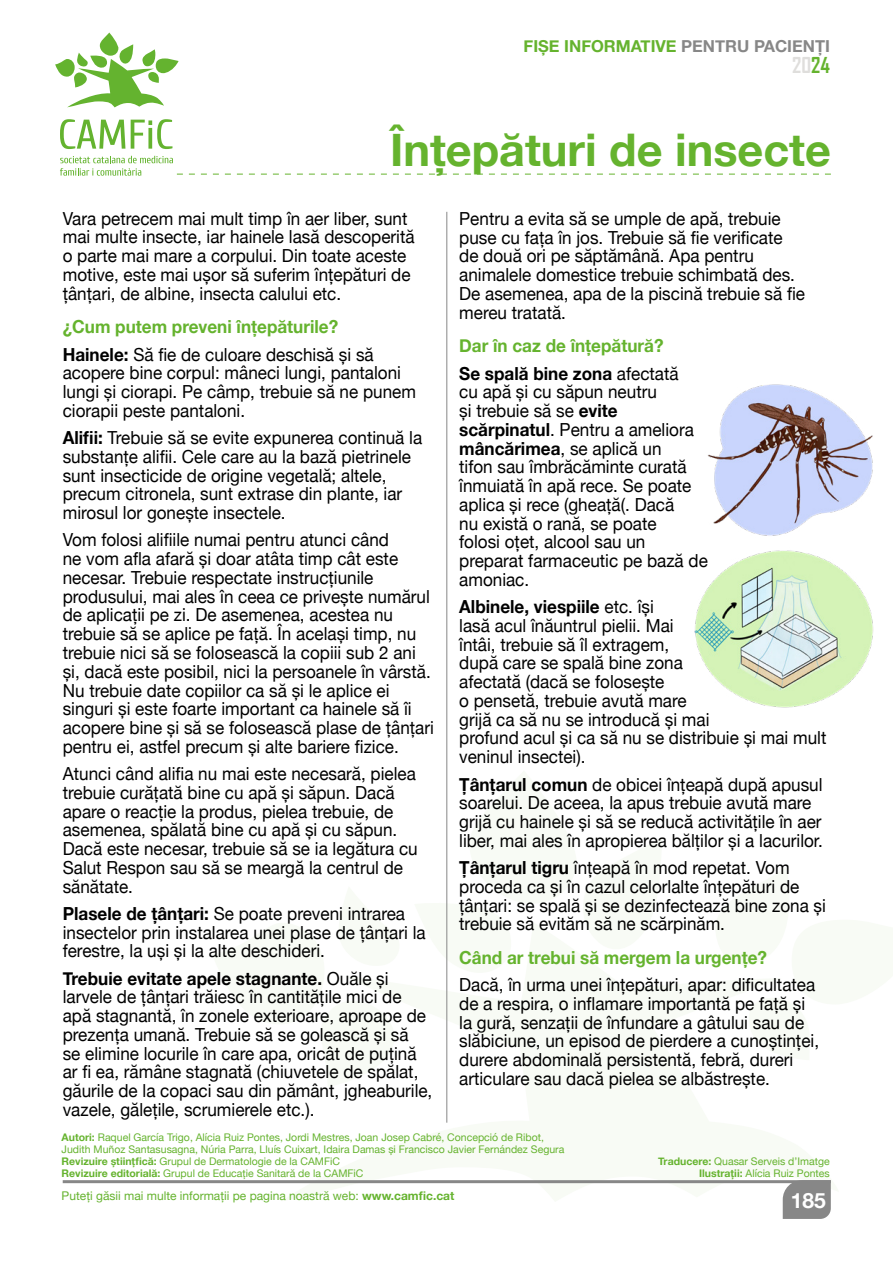
<style>
.page{position:relative;width:893px;height:1263px;background:#fff}
.page>*{position:absolute;margin:0;border:0;box-sizing:border-box;transform-origin:0 0}
.t1{font:700 45px "Helvetica Neue";color:#65b32e}
.t2{font:700 21px "Agency FB";color:#dfdedc}
.t3{font:700 21px "Helvetica Neue";color:#fff}
.t4{font:18px/18.8px "Helvetica Neue";color:#000;scale:.95 1}
.t5{font:700 18px/27.3px "Helvetica Neue";color:#65b32e;scale:.95 1}
.t6{font:700 16.5px "Helvetica Neue";color:#65b32e}
.t7{font:12px "Helvetica Neue";color:#65b32e}
.t8{font:10.5px/12px "Helvetica Neue";color:#65b32e;text-align:right}
.s1{color:#878787}
.s2{color:#65b32e}
.s3{color:#000}
.s4{font-weight:400;color:#000}
.s5{font-weight:700}
</style>
<div class="page">
<svg style="left:281px;top:979px;width:502px;height:223px;fill:#f8fbf5"></svg>
<svg style="left:281px;top:979px;width:120px;height:108px"></svg>
<svg style="left:447px;top:770px;width:1px;height:209px"></svg>
<svg style="left:715px;top:979px;width:68px;height:81px"></svg>
<hr style="left:63px;top:1180px;width:768px;height:3px;background:#878787">
<div style="left:783px;top:1180px;width:48px;height:39px;background:#878787"></div>
<svg style="left:55px;top:33px;width:124px;height:74px"></svg>
<svg style="left:60px;top:156px;width:771px;height:20px"></svg>
<svg style="left:60px;top:119px;width:65px;height:30px"></svg>
<svg style="left:131px;top:119px;width:41px;height:30px"></svg>
<hr style="left:446px;top:212px;width:1px;height:911px;background:#878787">
<img style="left:707px;top:384px;width:166px;height:152px">
<img style="left:694px;top:550px;width:180px;height:158px">
<p class="t6" style="left:524px;top:33px;width:308px">FIȘE INFORMATIVE <span class="s1">PENTRU PACIENŢI</span></p>
<p class="t2" style="left:792px;top:52px;width:39px">20<span class="s2">24</span></p>
<h1 class="t1" style="left:390px;top:115px;width:442px">Înțepături de insecte</h1>
<p class="t4" style="left:63px;top:210px;width:372px">Vara petrecem mai mult timp în aer liber, sunt mai multe insecte, iar hainele lasă descoperită o parte mai mare a corpului. Din toate aceste motive, este mai ușor să suferim înțepături de țânțari, de albine, insecta calului etc.</p>
<p class="t5" style="left:63px;top:314px;width:329px">¿Cum putem preveni înțepăturile?<br><span class="s3">Hainele:</span> <span class="s4">Să fie de culoare deschisă și să</span></p>
<p class="t4" style="left:63px;top:365px;width:373px">acopere bine corpul: mâneci lungi, pantaloni lungi și ciorapi. Pe câmp, trebuie să ne punem ciorapii peste pantaloni.</p>
<p class="t4" style="left:63px;top:429px;width:380px"><span class="s5">Alifii:</span> Trebuie să se evite expunerea continuă la substanțe alifii. Cele care au la bază pietrinele sunt insecticide de origine vegetală; altele, precum citronela, sunt extrase din plante, iar mirosul lor gonește insectele.</p>
<p class="t4" style="left:63px;top:532px;width:392px">Vom folosi alifiile numai pentru atunci când<br>ne vom afla afară și doar atâta timp cât este necesar. Trebuie respectate instrucțiunile produsului, mai ales în ceea ce privește numărul de aplicații pe zi. De asemenea, acestea nu trebuie să se aplice pe față. În același timp, nu trebuie nici să se folosească la copiii sub 2 ani și, dacă este posibil, nici la persoanele în vârstă.<br>Nu trebuie date copiilor ca să și le aplice ei singuri și este foarte important ca hainele să îi acopere bine și să se folosească plase de țânțari pentru ei, astfel precum și alte bariere fizice.</p>
<p class="t4" style="left:63px;top:765px;width:375px">Atunci când alifia nu mai este necesară, pielea trebuie curățată bine cu apă și săpun. Dacă apare o reacție la produs, pielea trebuie, de asemenea, spălată bine cu apă și cu săpun.<br>Dacă este necesar, trebuie să se ia legătura cu Salut Respon sau să se meargă la centrul de sănătate.</p>
<p class="t4" style="left:63px;top:905px;width:384px"><span class="s5">Plasele de țânțari:</span> Se poate preveni intrarea insectelor prin instalarea unei plase de țânțari la ferestre, la uși și la alte deschideri.</p>
<p class="t4" style="left:63px;top:970px;width:391px"><span class="s5">Trebuie evitate apele stagnante.</span> Ouăle și larvele de țânțari trăiesc în cantitățile mici de apă stagnantă, în zonele exterioare, aproape de prezența umană. Trebuie să se golească și să<br>se elimine locurile în care apa, oricât de puțină ar fi ea, rămâne stagnată (chiuvetele de spălat, găurile de la copaci sau din pământ, jgheaburile, vazele, gălețile, scrumierele etc.).</p>
<p class="t4" style="left:459px;top:210px;width:366px">Pentru a evita să se umple de apă, trebuie puse cu fața în jos. Trebuie să fie verificate de două ori pe săptămână. Apa pentru animalele domestice trebuie schimbată des.<br>De asemenea, apa de la piscină trebuie să fie mereu tratată.</p>
<p class="t5" style="left:459px;top:333px;width:232px">Dar în caz de înțepătură?<br><span class="s3">Se spală bine zona</span> <span class="s4">afectată</span></p>
<p class="t4" style="left:459px;top:384px;width:263px">cu apă și cu săpun neutru<br>și trebuie să se <span class="s5">evite scărpinatul</span>. Pentru a ameliora <span class="s5">mâncărimea</span>, se aplică un<br>tifon sau îmbrăcăminte curată înmuiată în apă rece. Se poate aplica și rece (gheață(. Dacă<br>nu există o rană, se poate<br>folosi oțet, alcool sau un preparat farmaceutic pe bază de amoniac.</p>
<p class="t4" style="left:459px;top:598px;width:388px"><span class="s5">Albinele, viespiile</span> etc. își<br>lasă acul înăuntrul pielii. Mai<br>întâi, trebuie să îl extragem,<br>după care se spală bine zona<br>afectată (dacă se folosește<br>o pensetă, trebuie avută mare<br>grijă ca să nu se introducă și mai<br>profund acul și ca să nu se distribuie și mai mult veninul insectei).</p>
<p class="t4" style="left:459px;top:776px;width:384px"><span class="s5">Țânțarul comun</span> de obicei înțeapă după apusul soarelui. De aceea, la apus trebuie avută mare grijă cu hainele și să se reducă activitățile în aer liber, mai ales în apropierea bălților și a lacurilor.</p>
<p class="t4" style="left:459px;top:859px;width:387px"><span class="s5">Țânțarul tigru</span> înțeapă în mod repetat. Vom proceda ca și în cazul celorlalte înțepături de țânțari: se spală și se dezinfectează bine zona și trebuie să evităm să ne scărpinăm.</p>
<p class="t5" style="left:459px;top:944px;width:325px">Când ar trebui să mergem la urgențe?</p>
<p class="t4" style="left:459px;top:976px;width:380px">Dacă, în urma unei înțepături, apar: dificultatea de a respira, o inflamare importantă pe față și la gură, senzații de înfundare a gâtului sau de slăbiciune, un episod de pierdere a cunoștinței, durere abdominală persistentă, febră, dureri articulare sau dacă pielea se albăstrește.</p>
<p class="t8" style="left:62px;top:1131px;width:504px;text-align:left"><span class="s5">Autori:</span> Raquel García Trigo, Alícia Ruiz Pontes, Jordi Mestres, Joan Josep Cabré, Concepció de Ribot, Judith Muñoz Santasusagna, Núria Parra, Lluís Cuixart, Idaira Damas și Francisco Javier Fernández Segura <span class="s5">Revizuire științfică:</span> Grupul de Dermatologie de la CAMFiC<br><span class="s5">Revizuire editorială:</span> Grupul de Educație Sanitară de la CAMFiC</p>
<p class="t7" style="left:62px;top:1187px;width:394px">Puteți găsii mai multe informații pe pagina noastră web: <span class="s5">www.camfic.cat</span></p>
<p class="t8" style="left:658px;top:1155px;width:173px"><span class="s5">Traducere:</span> Quasar Serveis d’Imatge<br><span class="s5">Ilustrații:</span> Alícia Ruiz Pontes</p>
<p class="t3" style="left:791px;top:1183px;width:37px">185</p>
</div>
